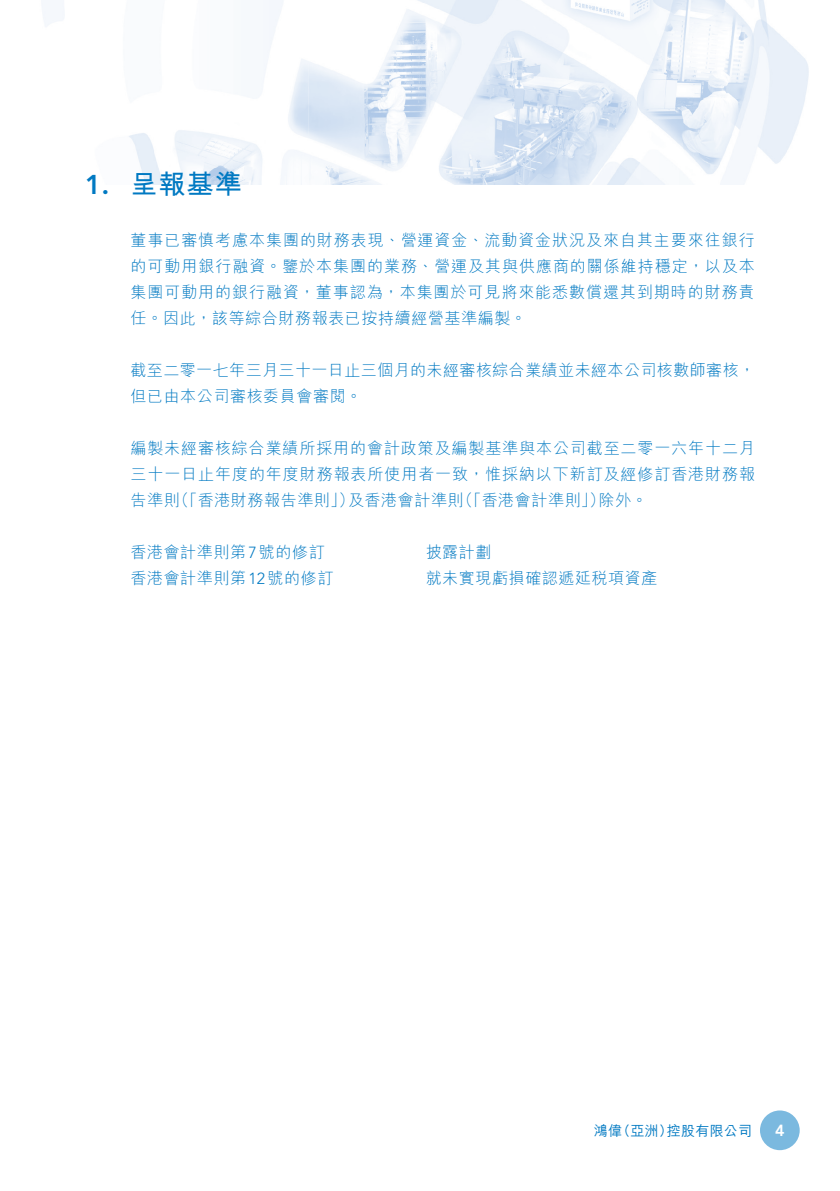
<style>
.page{position:relative;width:840px;height:1191px;background:#fff}
.page>*{position:absolute;margin:0;border:0;box-sizing:border-box;transform-origin:0 0}
._01_H1{font:700 27px "M Hei HK";color:#0079c2}
._01_H1-2{font:800 27px "Avenir LT Std";color:#0079c2}
._00_txt{font:300 16px/26px "M Hei HK";letter-spacing:.035em;color:#0079c2;text-align:justify}
._00_txt-2{font:300 16px "M Hei HK";letter-spacing:.055em;color:#0079c2}
.t1{font:800 16px "Avenir LT Std";color:#fff}
.t2{font:500 14px "M Hei HK";letter-spacing:.02em;color:#0079c2}
.s1{font-family:"Avenir LT Std"}
</style>
<div class="page">
<div style="left:759px;top:1110px;width:40px;height:40px;background:#7bb9df;border-radius:50%"></div>
<img style="left:42px;top:0;width:767px;height:184px">
<p class="_01_H1-2" style="left:85px;top:169px;width:26px">1.</p>
<p class="_01_H1" style="left:130px;top:165px;width:113px">呈報基準</p>
<p class="_00_txt" style="left:130px;top:227px;width:625px">董事已審慎考慮本集團的財務表現、營運資金、流動資金狀況及來自其主要來往銀行的可動用銀行融資。鑒於本集團的業務、營運及其與供應商的關係維持穩定，以及本集團可動用的銀行融資，董事認為，本集團於可見將來能悉數償還其到期時的財務責任。因此，該等綜合財務報表已按持續經營基準編製。</p>
<p class="_00_txt" style="left:130px;top:357px;width:625px">截至二零一七年三月三十一日止三個月的未經審核綜合業績並未經本公司核數師審核，但已由本公司審核委員會審閱。</p>
<p class="_00_txt-2" style="left:130px;top:440px;width:625px">編製未經審核綜合業績所採用的會計政策及編製基準與本公司截至二零一六年十二月</p>
<p class="_00_txt-2" style="left:130px;top:466px;width:625px">三十一日止年度的年度財務報表所使用者一致，惟採納以下新訂及經修訂香港財務報</p>
<p class="_00_txt" style="left:598px;top:487px;width:50px">除外。</p>
<p class="_00_txt" style="left:173px;top:487px;width:183px">（「香港財務報告準則」）</p>
<p class="_00_txt" style="left:457px;top:487px;width:149px">（「香港會計準則」）</p>
<p class="_00_txt" style="left:348px;top:487px;width:117px">及香港會計準則</p>
<p class="_00_txt" style="left:130px;top:487px;width:51px">告準則</p>
<p class="_00_txt" style="left:130px;top:539px;width:196px">香港會計準則第<span class="s1">7</span>號的修訂</p>
<p class="_00_txt" style="left:130px;top:565px;width:204px">香港會計準則第<span class="s1">12</span>號的修訂</p>
<p class="_00_txt" style="left:425px;top:539px;width:67px">披露計劃</p>
<p class="_00_txt" style="left:425px;top:565px;width:233px">就未實現虧損確認遞延稅項資產</p>
<p class="t2" style="left:593px;top:1120px;width:30px">鴻偉</p>
<p class="t2" style="left:666px;top:1120px;width:87px">控股有限公司</p>
<p class="t2" style="left:616px;top:1120px;width:58px">（亞洲）</p>
<p class="t1" style="left:774px;top:1120px;width:11px">4</p>
</div>
